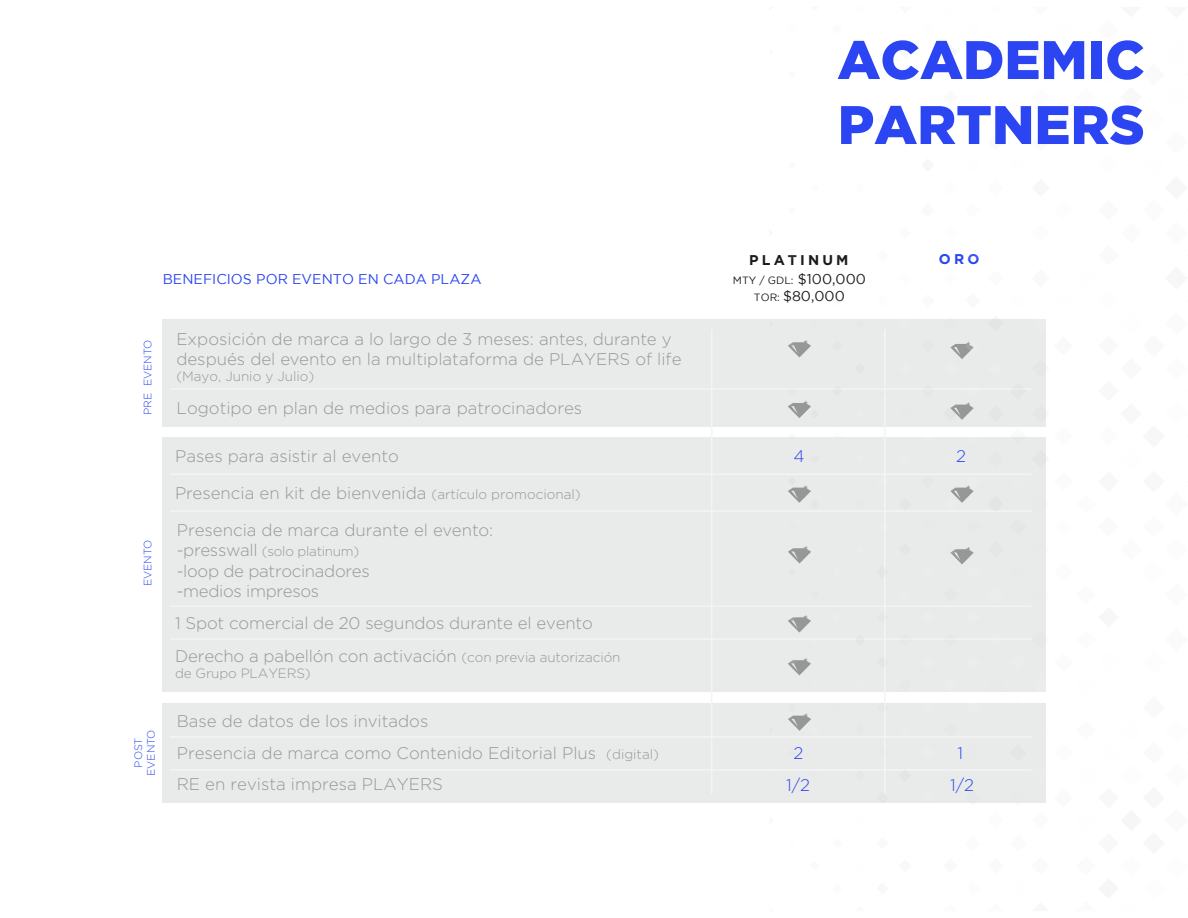
<style>
.page{position:relative;width:1188px;height:918px;background:#fff}
.page>*{position:absolute;margin:0;border:0;box-sizing:border-box;transform-origin:0 0}
.t1{font:900 54.15px/64.9px "Gotham";color:#2b45f2}
.t2{font:300 16.8px/31.3px "Gotham";color:#969898}
.t3{font:300 16.8px/20.2px "Gotham";letter-spacing:-.02em;color:#969898}
.t4{font:300 16.8px "Gotham";color:#2b45f2}
.t5{font:14.1px "Gotham";color:#2b45f2}
.t6{font:14.1px "Gotham";color:#1c1b1a}
.t7{font:700 14.1px "Gotham";letter-spacing:.22em;color:#1c1b1a}
.t8{font:700 14.1px "Gotham";color:#2b45f2}
.t9{font:300 13.5px "Gotham";letter-spacing:-.01em;color:#969898}
.t10{font:300 10.8px/12.9px "Gotham";color:#2b45f2;text-align:center}
.t11{font:10.5px "Gotham";color:#1c1b1a}
.s1{font-size:14.1px}
.s2{font-size:10.5px}
.s3{font-size:13.5px}
.s4{font-size:16.8px}
</style>
<div class="page">
<div style="left:163px;top:319px;width:883px;height:107px;background:#e9eaea"></div>
<div style="left:163px;top:703px;width:883px;height:100px;background:#e9eaea"></div>
<div style="left:163px;top:437px;width:883px;height:255px;background:#e9eaea"></div>
<hr style="left:170px;top:388px;width:862px;height:2px;background:#f4f4f4">
<hr style="left:170px;top:474px;width:862px;height:1px;background:#f4f4f4">
<hr style="left:170px;top:510px;width:862px;height:2px;background:#f4f4f4">
<hr style="left:170px;top:606px;width:862px;height:1px;background:#f4f4f4">
<hr style="left:170px;top:638px;width:862px;height:2px;background:#f4f4f4">
<hr style="left:170px;top:736px;width:862px;height:2px;background:#f4f4f4">
<hr style="left:170px;top:769px;width:862px;height:2px;background:#f4f4f4">
<hr style="left:711px;top:329px;width:1px;height:465px;background:#f4f4f4">
<hr style="left:884px;top:329px;width:2px;height:465px;background:#f4f4f4">
<svg style="left:788px;top:340px;width:23px;height:18px"></svg>
<svg style="left:788px;top:713px;width:23px;height:18px"></svg>
<svg style="left:788px;top:658px;width:23px;height:18px"></svg>
<svg style="left:788px;top:615px;width:23px;height:18px"></svg>
<svg style="left:788px;top:546px;width:23px;height:18px"></svg>
<svg style="left:950px;top:547px;width:24px;height:17px"></svg>
<svg style="left:788px;top:485px;width:23px;height:18px"></svg>
<svg style="left:950px;top:485px;width:24px;height:18px"></svg>
<svg style="left:788px;top:400px;width:23px;height:18px"></svg>
<svg style="left:950px;top:402px;width:24px;height:18px"></svg>
<svg style="left:950px;top:341px;width:24px;height:18px"></svg>
<h1 class="t1" style="left:837px;top:26px;width:309px">ACADEMIC<br>PARTNERS</h1>
<p class="t5" style="left:163px;top:271px;width:320px">BENEFICIOS POR EVENTO EN CADA PLAZA</p>
<p class="t10" style="left:141px;top:415px;width:77px;rotate:-90deg">PRE EVENTO</p>
<p class="t2" style="left:176px;top:329px;width:507px;line-height:20.2px">Exposición de marca a lo largo de 3 meses: antes, durante y después del evento en la multiplataforma de PLAYERS of life</p>
<p class="t9" style="left:176px;top:369px;width:139px">(Mayo, Junio y Julio)</p>
<p class="t2" style="left:177px;top:392px;width:407px">Logotipo en plan de medios para patrocinadores</p>
<p class="t7" style="left:749px;top:252px;width:101px">PLATINUM</p>
<p class="t11" style="left:733px;top:274px;width:134px">MTY / GDL: <span class="s1">$100,000</span></p>
<p class="t6" style="left:754px;top:288px;width:92px"><span class="s2">TOR:</span> $80,000</p>
<p class="t8" style="left:939px;top:251px;width:42px">ORO</p>
<p class="t10" style="left:141px;top:586px;width:48px;rotate:-90deg">EVENTO</p>
<p class="t2" style="left:175px;top:440px;width:225px">Pases para asistir al evento</p>
<p class="t4" style="left:956px;top:446px;width:11px">2</p>
<p class="t4" style="left:794px;top:446px;width:13px">4</p>
<p class="t2" style="left:175px;top:477px;width:407px">Presencia en kit de bienvenida <span class="s3">(artículo promocional)</span></p>
<p class="t2" style="left:177px;top:514px;width:318px">Presencia de marca durante el evento:</p>
<p class="t9" style="left:177px;top:544px;width:184px"><span class="s4">-presswall</span> (solo platinum)</p>
<p class="t3" style="left:177px;top:560px;width:195px">-loop de patrocinadores -medios impresos</p>
<p class="t2" style="left:175px;top:607px;width:419px">1 Spot comercial de 20 segundos durante el evento</p>
<p class="t2" style="left:175px;top:640px;width:447px">Derecho a pabellón con activación <span class="s3">(con previa autorización</span></p>
<p class="t9" style="left:175px;top:666px;width:137px">de Grupo PLAYERS)</p>
<p class="t10" style="left:132px;top:776px;width:48px;rotate:-90deg">POST<br>EVENTO</p>
<p class="t2" style="left:177px;top:706px;width:484px">Base de datos de los invitados<br>Presencia de marca como Contenido Editorial Plus <span class="s3">(digital)<br></span>RE en revista impresa PLAYERS</p>
<p class="t4" style="left:794px;top:744px;width:11px">2</p>
<p class="t4" style="left:958px;top:744px;width:7px">1</p>
<p class="t4" style="left:786px;top:776px;width:25px">1/2</p>
<p class="t4" style="left:950px;top:776px;width:25px">1/2</p>
</div>
